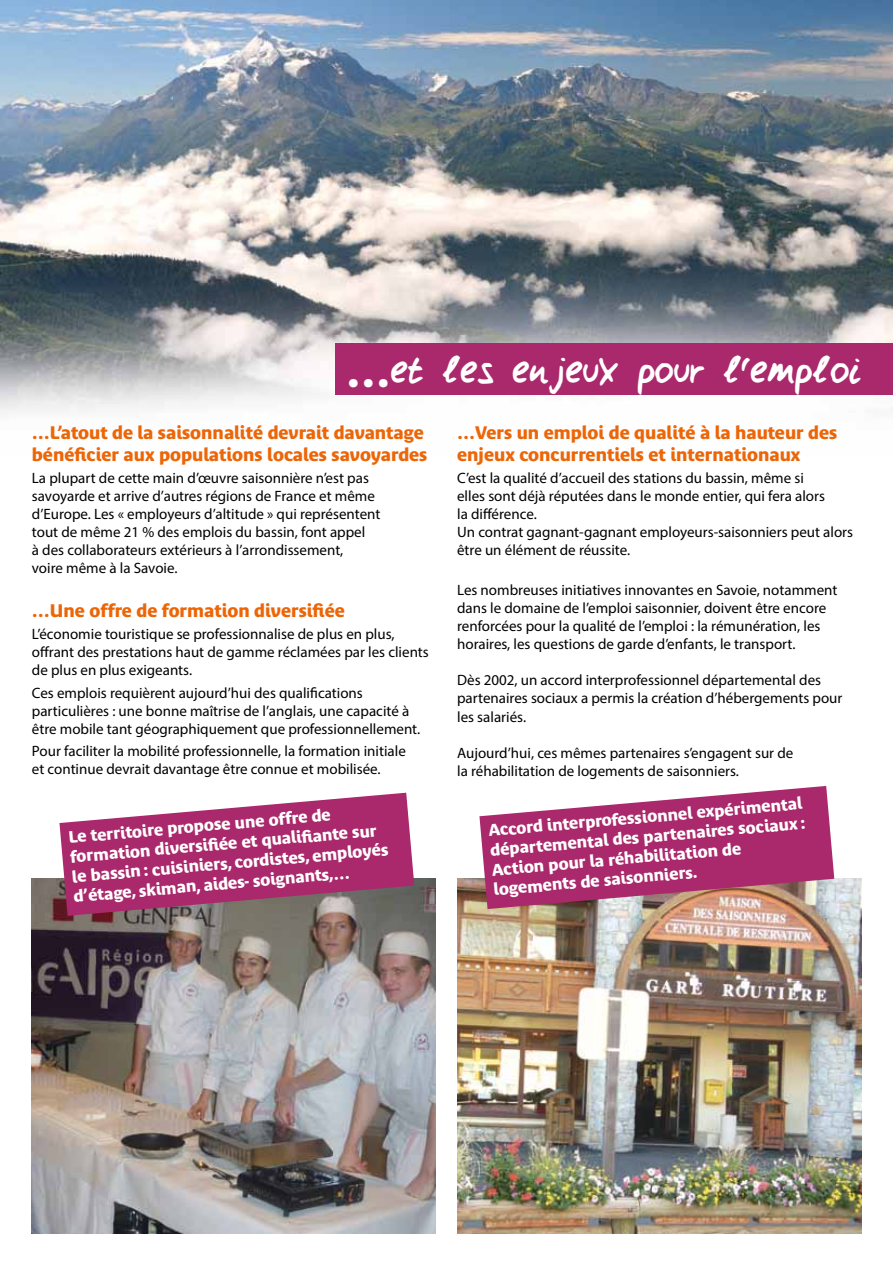
<style>
.page{position:relative;width:893px;height:1263px;background:#fff}
.page>*{position:absolute;margin:0;border:0;box-sizing:border-box;transform-origin:0 0}
.t1{font:45px "Claires Hand 3";color:#fff}
.t2{font:700 18px/21.6px "Bienvenue Beta";color:#ec6608}
.t3{font:700 16.5px/19.8px "Bienvenue Beta";color:#fff}
.t4{font:15px/18px "Myriad Pro";color:#000}
.s1{font-family:"Bienvenue Beta";font-weight:700}
</style>
<div class="page">
<img style="left:0;top:0;width:893px;height:411px">
<img style="left:32px;top:879px;width:404px;height:354px">
<svg style="left:59px;top:793px;width:355px;height:123px;background:#ae4e7e"></svg>
<img style="left:457px;top:879px;width:404px;height:354px">
<svg style="left:479px;top:786px;width:355px;height:123px;background:#b75483"></svg>
<div style="left:336px;top:343px;width:557px;height:52px;background:#aa296c"></div>
<h1 class="t1" style="left:346px;top:351px;width:517px"><span class="s1">…</span>et les enjeux pour l'emploi</h1>
<p class="t2" style="left:32px;top:422px;width:397px">…L’atout de la saisonnalité devrait davantage bénéficier aux populations locales savoyardes</p>
<p class="t4" style="left:32px;top:469px;width:350px">La plupart de cette main d’œuvre saisonnière n’est pas savoyarde et arrive d’autres régions de France et même d’Europe. Les « employeurs d’altitude » qui représentent tout de même 21 % des emplois du bassin, font appel<br>à des collaborateurs extérieurs à l’arrondissement,<br>voire même à la Savoie.</p>
<p class="t2" style="left:32px;top:600px;width:314px">…Une offre de formation diversifiée</p>
<p class="t4" style="left:32px;top:625px;width:398px">L’économie touristique se professionnalise de plus en plus, offrant des prestations haut de gamme réclamées par les clients de plus en plus exigeants.</p>
<p class="t4" style="left:32px;top:683px;width:390px">Ces emplois requièrent aujourd’hui des qualifications particulières : une bonne maîtrise de l’anglais, une capacité à être mobile tant géographiquement que professionnellement.</p>
<p class="t4" style="left:32px;top:741px;width:375px">Pour faciliter la mobilité professionnelle, la formation initiale et continue devrait davantage être connue et mobilisée.</p>
<p class="t3" style="left:68px;top:827px;width:319px;rotate:-5deg">Le territoire propose une offre de formation diversifi ée et qualifi ante sur le bassin : cuisiniers, cordistes, employés d’étage, skiman, aides- soignants,…</p>
<p class="t2" style="left:457px;top:422px;width:382px">…Vers un emploi de qualité à la hauteur des enjeux concurrentiels et internationaux</p>
<p class="t4" style="left:457px;top:469px;width:397px">C’est la qualité d’accueil des stations du bassin, même si<br>elles sont déjà réputées dans le monde entier, qui fera alors<br>la différence.<br>Un contrat gagnant-gagnant employeurs-saisonniers peut alors être un élément de réussite.</p>
<p class="t4" style="left:457px;top:581px;width:382px">Les nombreuses initiatives innovantes en Savoie, notamment dans le domaine de l’emploi saisonnier, doivent être encore renforcées pour la qualité de l’emploi : la rémunération, les horaires, les questions de garde d’enfants, le transport.</p>
<p class="t4" style="left:457px;top:671px;width:387px">Dès 2002, un accord interprofessionnel départemental des partenaires sociaux a permis la création d’hébergements pour les salariés.</p>
<p class="t4" style="left:457px;top:743px;width:338px">Aujourd’hui, ces mêmes partenaires s’engagent sur de la réhabilitation de logements de saisonniers.</p>
<p class="t3" style="left:488px;top:820px;width:317px;rotate:-5deg">Accord interprofessionnel expérimental départemental des partenaires sociaux :<br>Action pour la réhabilitation de logements de saisonniers.</p>
</div>
